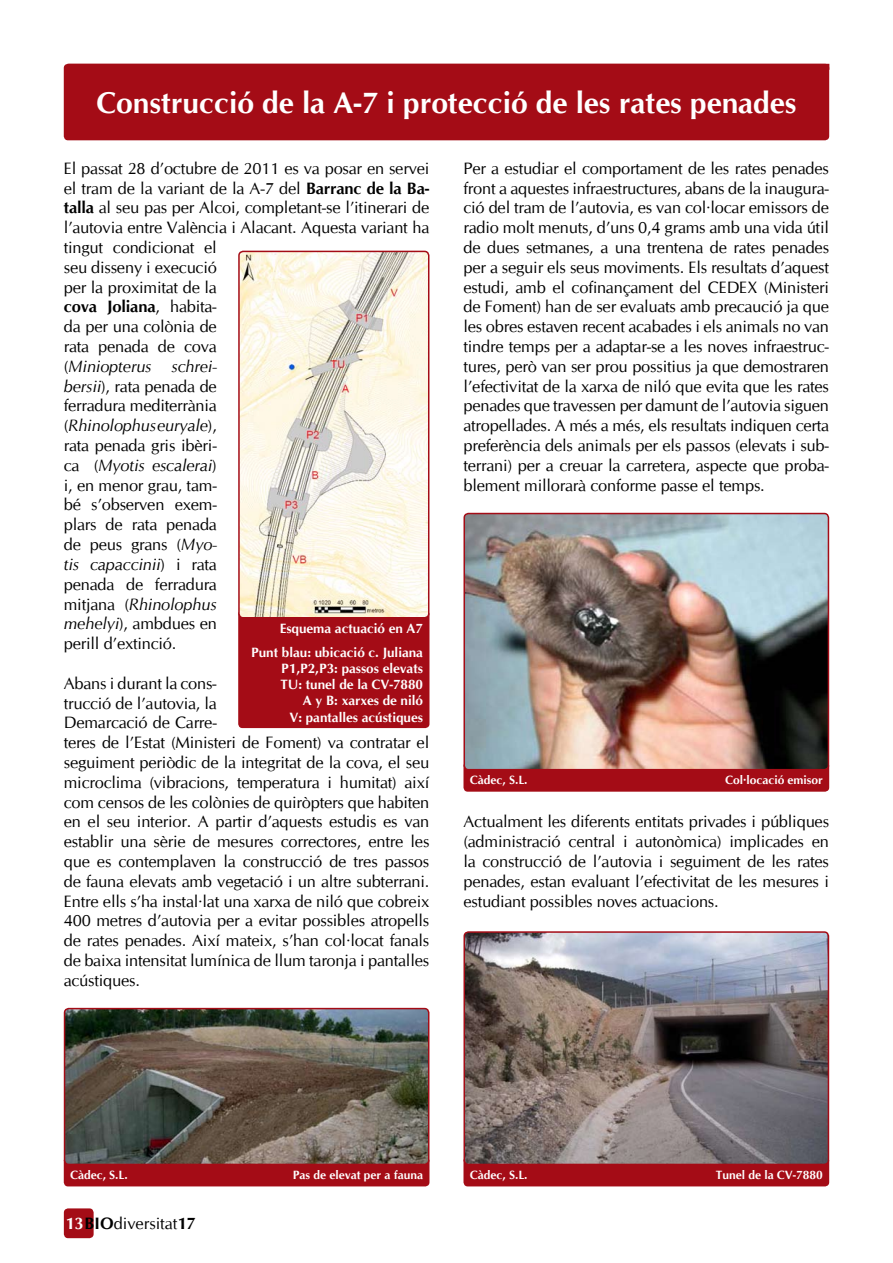
<style>
.page{position:relative;width:893px;height:1263px;background:#fff}
.page>*{position:absolute;margin:0;border:0;box-sizing:border-box;transform-origin:0 0}
.t1{font:700 30px "CG Omega";color:#fff}
.t2{font:16.5px/19.8px "CG Omega";letter-spacing:-.01em;color:#000;text-align:justify}
.t3{font:700 13.5px/16.2px "CG Omega";color:#fff;text-align:right}
.t4{font:700 12px "CG Omega";color:#fff}
.s1{font-weight:700}
.s2{font-style:italic}
.s3{font-weight:700;color:#fff}
</style>
<div class="page">
<div style="left:64px;top:1208px;width:30px;height:30px;background:#a40c16;border-radius:4px"></div>
<div style="left:238px;top:610px;width:191px;height:118px;background:#a40c16;border-radius:4px"></div>
<div style="left:64px;top:1157px;width:365px;height:29px;background:#a40c16;border-radius:4px"></div>
<img style="left:239px;top:251px;width:190px;height:364px">
<div style="left:238px;top:251px;width:191px;height:367px;border:2px solid #a40c16;border-radius:4px"></div>
<img style="left:65px;top:1008px;width:364px;height:154px">
<div style="left:64px;top:1008px;width:365px;height:157px;border:2px solid #a40c16;border-radius:4px"></div>
<div style="left:64px;top:64px;width:765px;height:76px;background:#a40c16;border-radius:4px"></div>
<div style="left:463px;top:1157px;width:366px;height:29px;background:#a40c16;border-radius:4px"></div>
<img style="left:466px;top:934px;width:360px;height:228px">
<div style="left:463px;top:931px;width:366px;height:234px;border:2px solid #a40c16;border-radius:4px"></div>
<div style="left:463px;top:762px;width:366px;height:30px;background:#a40c16;border-radius:4px"></div>
<img style="left:466px;top:513px;width:362px;height:254px">
<div style="left:463px;top:513px;width:366px;height:257px;border:2px solid #a40c16;border-radius:4px"></div>
<h1 class="t1" style="left:96px;top:84px;width:702px">Construcció de la A-7 i protecció de les rates penades</h1>
<p class="t2" style="left:64px;top:158px;width:367px;text-align:left">El passat 28 d’octubre de 2011 es va posar en servei el tram de la variant de la A-7 del <span class="s1">Barranc de la Ba&shy;talla</span> al seu pas per Alcoi, completant-se l’itinerari de l’autovia entre València i Alacant. Aquesta variant ha tingut condicionat el<br>seu disseny i execució<br>per la proximitat de la<br><span class="s1">cova Joliana</span>, habita-<br>da per una colònia de<br>rata penada de cova<br>(<span class="s2">Miniopterus schrei-<br>bersii</span>), rata penada de<br>ferradura mediterrània<br>(<span class="s2">Rhinolophus euryale</span>),<br>rata penada gris ibèri-<br>ca (<span class="s2">Myotis escalerai</span>)<br>i, en menor grau, tam-<br>bé s’observen exem-<br>plars de rata penada<br>de peus grans (<span class="s2">Myo-<br>tis capaccinii</span>) i rata<br>penada de ferradura<br>mitjana (<span class="s2">Rhinolophus<br>mehelyi</span>), ambdues en<br>perill d’extinció.</p>
<p class="t2" style="left:64px;top:673px;width:367px;text-align:left">Abans i durant la cons-<br>trucció de l’autovia, la<br>Demarcació de Carre-<br>teres de l’Estat (Ministeri de Foment) va contratar el seguiment periòdic de la integritat de la cova, el seu microclima (vibracions, temperatura i humitat) així com censos de les colònies de quiròpters que habiten en el seu interior. A partir d’aquests estudis es van establir una sèrie de mesures correctores, entre les que es contemplaven la construcció de tres passos de fauna elevats amb vegetació i un altre subterrani.<br>Entre ells s’ha instal·lat una xarxa de niló que cobreix 400 metres d’autovia per a evitar possibles atropells de rates penades. Així mateix, s’han col·locat fanals de baixa intensitat lumínica de llum taronja i pantalles acústiques.</p>
<p class="t3" style="left:251px;top:617px;width:173px;line-height:23.4px">Esquema actuació en A7<br>Punt blau: ubicació c. Juliana</p>
<p class="t3" style="left:280px;top:660px;width:144px">P1,P2,P3: passos elevats<br>TU: tunel de la CV-7880<br>A y B: xarxes de niló<br>V: pantalles acústiques</p>
<p class="t2" style="left:463px;top:158px;width:367px">Per a estudiar el comportament de les rates penades front a aquestes infraestructures, abans de la inaugura&shy;ció del tram de l’autovia, es van col·locar emissors de radio molt menuts, d’uns 0,4 grams amb una vida útil de dues setmanes, a una trentena de rates penades per a seguir els seus moviments. Els resultats d’aquest estudi, amb el cofinançament del CEDEX (Ministeri de Foment) han de ser evaluats amb precaució ja que les obres estaven recent acabades i els animals no van tindre temps per a adaptar-se a les noves infraestruc&shy;tures, però van ser prou possitius ja que demostraren l’efectivitat de la xarxa de niló que evita que les rates penades que travessen per damunt de l’autovia siguen atropellades. A més a més, els resultats indiquen certa preferència dels animals per els passos (elevats i sub&shy;terrani) per a creuar la carretera, aspecte que proba&shy;blement millorarà conforme passe el temps.</p>
<p class="t4" style="left:470px;top:772px;width:59px">Càdec, S.L.</p>
<p class="t4" style="left:725px;top:772px;width:99px">Col·locació emisor</p>
<p class="t2" style="left:463px;top:812px;width:367px">Actualment les diferents entitats privades i públiques (administració central i autonòmica) implicades en la construcció de l’autovia i seguiment de les rates penades, estan evaluant l’efectivitat de les mesures i estudiant possibles noves actuacions.</p>
<p class="t4" style="left:70px;top:1167px;width:59px">Càdec, S.L.</p>
<p class="t4" style="left:293px;top:1167px;width:132px">Pas de elevat per a fauna</p>
<p class="t4" style="left:716px;top:1167px;width:108px">Tunel de la CV-7880</p>
<p class="t4" style="left:470px;top:1167px;width:59px">Càdec, S.L.</p>
<p class="t2" style="left:65px;top:1213px;width:132px"><span class="s3">13</span><span class="s1">BIO</span>diversitat<span class="s1">17</span></p>
</div>
